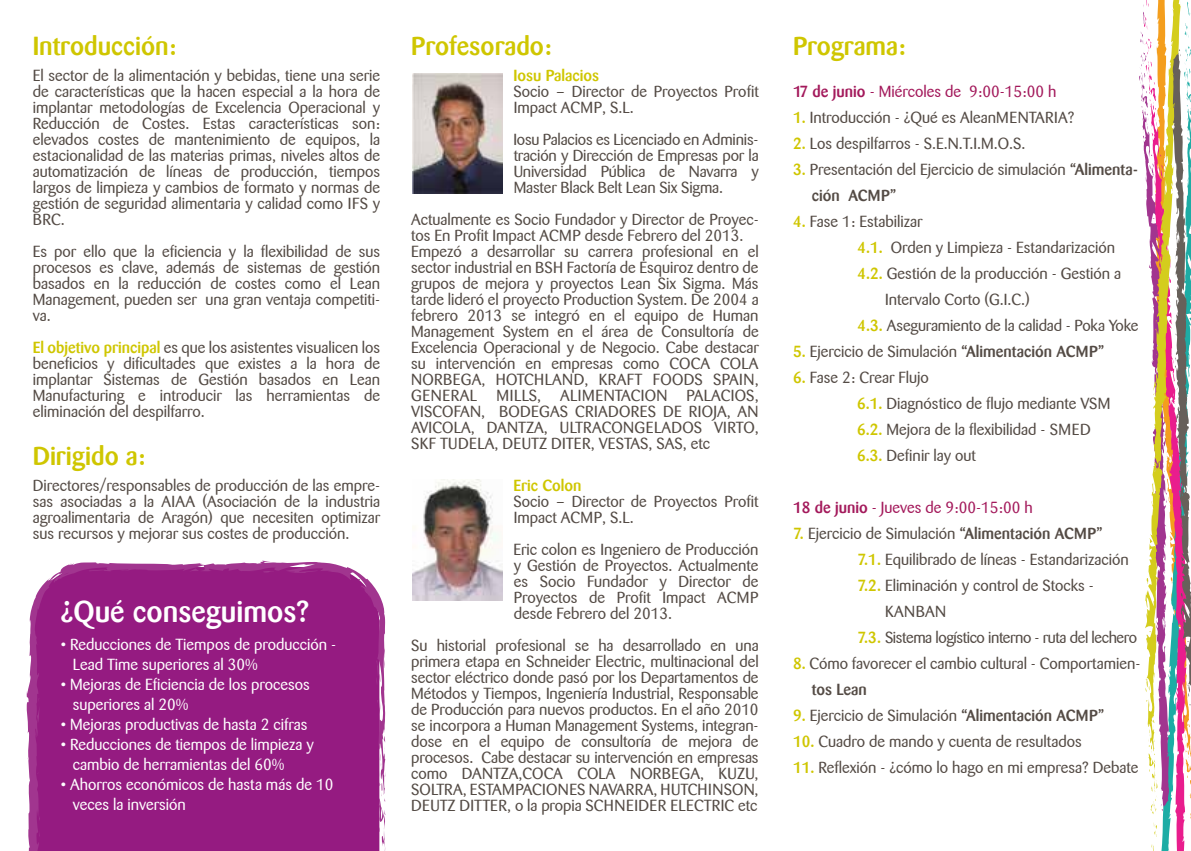
<style>
.page{position:relative;width:1191px;height:851px;background:#fff}
.page>*{position:absolute;margin:0;border:0;box-sizing:border-box;transform-origin:0 0}
.t1{font:500 30px "Barmeno";color:#fff}
.t2{font:500 26px "Barmeno";color:#cfc600}
.t3{font:16px/16px "Barmeno";color:#544b45;text-align:justify}
.t4{font:16px/20px "Barmeno";color:#fff}
.t5{font:16px "Barmeno";color:#a3195b}
.t6{font:16px "Barmeno";letter-spacing:-.025em;color:#544b45}
.t7{font:500 16px "Barmeno";color:#cfc600}
.s1{font-weight:500;color:#cfc600}
.s2{font-weight:500}
</style>
<div class="page">
<img style="left:412px;top:73px;width:91px;height:120px">
<img style="left:412px;top:480px;width:90px;height:120px">
<svg style="left:26px;top:560px;width:359px;height:290px;background:#9a2687"></svg>
<svg style="left:51px;top:575px;width:7px;height:11px"></svg>
<svg style="left:379px;top:728px;width:7px;height:122px"></svg>
<svg style="left:376px;top:648px;width:9px;height:41px"></svg>
<svg style="left:262px;top:570px;width:14px;height:3px"></svg>
<svg style="left:38px;top:828px;width:2px;height:9px"></svg>
<svg style="left:1139px;top:0;width:52px;height:850px"></svg>
<h2 class="t2" style="left:33px;top:30px;width:145px">Introducción:</h2>
<p class="t3" style="left:33px;top:67px;width:349px">El sector de la alimentación y bebidas, tiene una serie de características que la hacen especial a la hora de implantar metodologías de Excelencia Operacional y Reducción de Costes. Estas características son: elevados costes de mantenimiento de equipos, la estacionalidad de las materias primas, niveles altos de automatización de líneas de producción, tiempos largos de limpieza y cambios de formato y normas de gestión de seguridad alimentaria y calidad como IFS y BRC.</p>
<p class="t3" style="left:33px;top:243px;width:349px">Es por ello que la eficiencia y la flexibilidad de sus procesos es clave, además de sistemas de gestión basados en la reducción de costes como el Lean Management, pueden ser una gran ventaja competiti&shy;va.</p>
<p class="t3" style="left:33px;top:339px;width:349px"><span class="s1">El objetivo principal</span> es que los asistentes visualicen los beneficios y dificultades que existes a la hora de implantar Sistemas de Gestión basados en Lean Manufacturing e introducir las herramientas de eliminación del despilfarro.</p>
<h2 class="t2" style="left:33px;top:440px;width:114px">Dirigido a:</h2>
<p class="t3" style="left:33px;top:477px;width:349px">Directores/responsables de producción de las empre&shy;sas asociadas a la AIAA (Asociación de la industria agroalimentaria de Aragón) que necesiten optimizar sus recursos y mejorar sus costes de producción.</p>
<h1 class="t1" style="left:61px;top:594px;width:250px">¿Qué conseguimos?</h1>
<p class="t4" style="left:73px;top:634px;width:265px;text-indent:-12px">• Reducciones de Tiempos de producción -<br>Lead Time superiores al 30%</p>
<p class="t4" style="left:73px;top:674px;width:239px;text-indent:-12px">• Mejoras de Eficiencia de los procesos superiores al 20%</p>
<p class="t4" style="left:61px;top:714px;width:248px">• Mejoras productivas de hasta 2 cifras</p>
<p class="t4" style="left:73px;top:734px;width:242px;text-indent:-12px">• Reducciones de tiempos de limpieza y cambio de herramientas del 60%</p>
<p class="t4" style="left:73px;top:774px;width:262px;text-indent:-12px">• Ahorros económicos de hasta más de 10 veces la inversión</p>
<h2 class="t2" style="left:411px;top:30px;width:142px">Profesorado:</h2>
<p class="t7" style="left:513px;top:66px;width:87px">Iosu Palacios</p>
<p class="t3" style="left:513px;top:83px;width:247px">Socio – Director de Proyectos Profit<br>Impact ACMP, S.L.</p>
<p class="t3" style="left:513px;top:131px;width:247px">Iosu Palacios es Licenciado en Adminis&shy;tración y Dirección de Empresas por la Universidad Pública de Navarra y Master Black Belt Lean Six Sigma.</p>
<p class="t3" style="left:411px;top:211px;width:349px;text-align:left">Actualmente es Socio Fundador y Director de Proyec&shy;tos En Profit Impact ACMP desde Febrero del 2013.<br>Empezó a desarrollar su carrera profesional en el sector industrial en BSH Factoría de Esquiroz dentro de grupos de mejora y proyectos Lean Six Sigma. Más tarde lideró el proyecto Production System. De 2004 a febrero 2013 se integró en el equipo de Human Management System en el área de Consultoría de Excelencia Operacional y de Negocio. Cabe destacar su intervención en empresas como COCA COLA NORBEGA, HOTCHLAND, KRAFT FOODS SPAIN, GENERAL MILLS, ALIMENTACION PALACIOS, VISCOFAN, BODEGAS CRIADORES DE RIOJA, AN AVICOLA, DANTZA, ULTRACONGELADOS VIRTO, SKF TUDELA, DEUTZ DITER, VESTAS, SAS, etc</p>
<p class="t7" style="left:513px;top:476px;width:69px">Eric Colon</p>
<p class="t3" style="left:513px;top:493px;width:247px">Socio – Director de Proyectos Profit<br>Impact ACMP, S.L.</p>
<p class="t3" style="left:513px;top:541px;width:247px">Eric colon es Ingeniero de Producción y Gestión de Proyectos. Actualmente es Socio Fundador y Director de Proyectos de Profit Impact ACMP desde Febrero del 2013.</p>
<p class="t3" style="left:411px;top:637px;width:349px">Su historial profesional se ha desarrollado en una primera etapa en Schneider Electric, multinacional del sector eléctrico donde pasó por los Departamentos de Métodos y Tiempos, Ingeniería Industrial, Responsable de Producción para nuevos productos. En el año 2010 se incorpora a Human Management Systems, integran&shy;dose en el equipo de consultoría de mejora de procesos. Cabe destacar su intervención en empresas como DANTZA,COCA COLA NORBEGA, KUZU, SOLTRA, ESTAMPACIONES NAVARRA, HUTCHINSON, DEUTZ DITTER, o la propia SCHNEIDER ELECTRIC etc</p>
<h2 class="t2" style="left:793px;top:30px;width:114px">Programa:</h2>
<p class="t5" style="left:793px;top:82px;width:265px"><span class="s2">17 de junio</span> - Miércoles de 9:00-15:00 h</p>
<p class="t3" style="left:793px;top:109px;width:283px"><span class="s1">1.</span> Introducción - ¿Qué es AleanMENTARIA?</p>
<p class="t3" style="left:793px;top:135px;width:234px"><span class="s1">2.</span> Los despilfarros - S.E.N.T.I.M.O.S.</p>
<p class="t3" style="left:812px;top:156px;width:327px;line-height:26px;text-indent:-19px"><span class="s1">3.</span> Presentación del Ejercicio de simulación <span class="s2">“Alimenta&shy;ción ACMP”</span></p>
<p class="t3" style="left:793px;top:213px;width:131px"><span class="s1">4.</span> Fase 1: Estabilizar</p>
<p class="t3" style="left:857px;top:239px;width:259px"><span class="s1">4.1.</span> Orden y Limpieza - Estandarización</p>
<p class="t3" style="left:857px;top:265px;width:265px"><span class="s1">4.2.</span> Gestión de la producción - Gestión a</p>
<p class="t3" style="left:885px;top:291px;width:146px">Intervalo Corto (G.I.C.)</p>
<p class="t3" style="left:857px;top:317px;width:282px"><span class="s1">4.3.</span> Aseguramiento de la calidad - Poka Yoke</p>
<p class="t3" style="left:793px;top:343px;width:313px"><span class="s1">5.</span> Ejercicio de Simulación <span class="s2">“Alimentación ACMP”</span></p>
<p class="t3" style="left:857px;top:364px;width:255px;line-height:26px;text-align:left;text-indent:-64px"><span class="s1">6.</span> Fase 2: Crear Flujo<br><span class="s1">6.1.</span> Diagnóstico de flujo mediante VSM<br><span class="s1">6.2.</span> Mejora de la flexibilidad - SMED<br><span class="s1">6.3.</span> Definir lay out</p>
<p class="t5" style="left:793px;top:498px;width:241px"><span class="s2">18 de junio</span> - Jueves de 9:00-15:00 h</p>
<p class="t3" style="left:793px;top:525px;width:311px"><span class="s1">7.</span> Ejercicio de Simulación <span class="s2">“Alimentación ACMP”</span></p>
<p class="t3" style="left:857px;top:551px;width:272px"><span class="s1">7.1.</span> Equilibrado de líneas - Estandarización</p>
<p class="t3" style="left:857px;top:577px;width:237px"><span class="s1">7.2.</span> Eliminación y control de Stocks -</p>
<p class="t3" style="left:885px;top:603px;width:63px">KANBAN</p>
<p class="t6" style="left:857px;top:628px;width:281px"><span class="s1">7.3.</span> Sistema logístico interno - ruta del lechero</p>
<p class="t3" style="left:812px;top:650px;width:330px;line-height:26px;text-indent:-19px"><span class="s1">8.</span> Cómo favorecer el cambio cultural - Comportamien&shy;<span class="s2">tos Lean</span></p>
<p class="t3" style="left:793px;top:707px;width:313px"><span class="s1">9.</span> Ejercicio de Simulación <span class="s2">“Alimentación ACMP”</span></p>
<p class="t3" style="left:793px;top:733px;width:290px"><span class="s1">10.</span> Cuadro de mando y cuenta de resultados</p>
<p class="t3" style="left:793px;top:759px;width:347px"><span class="s1">11.</span> Reflexión - ¿cómo lo hago en mi empresa? Debate</p>
</div>
